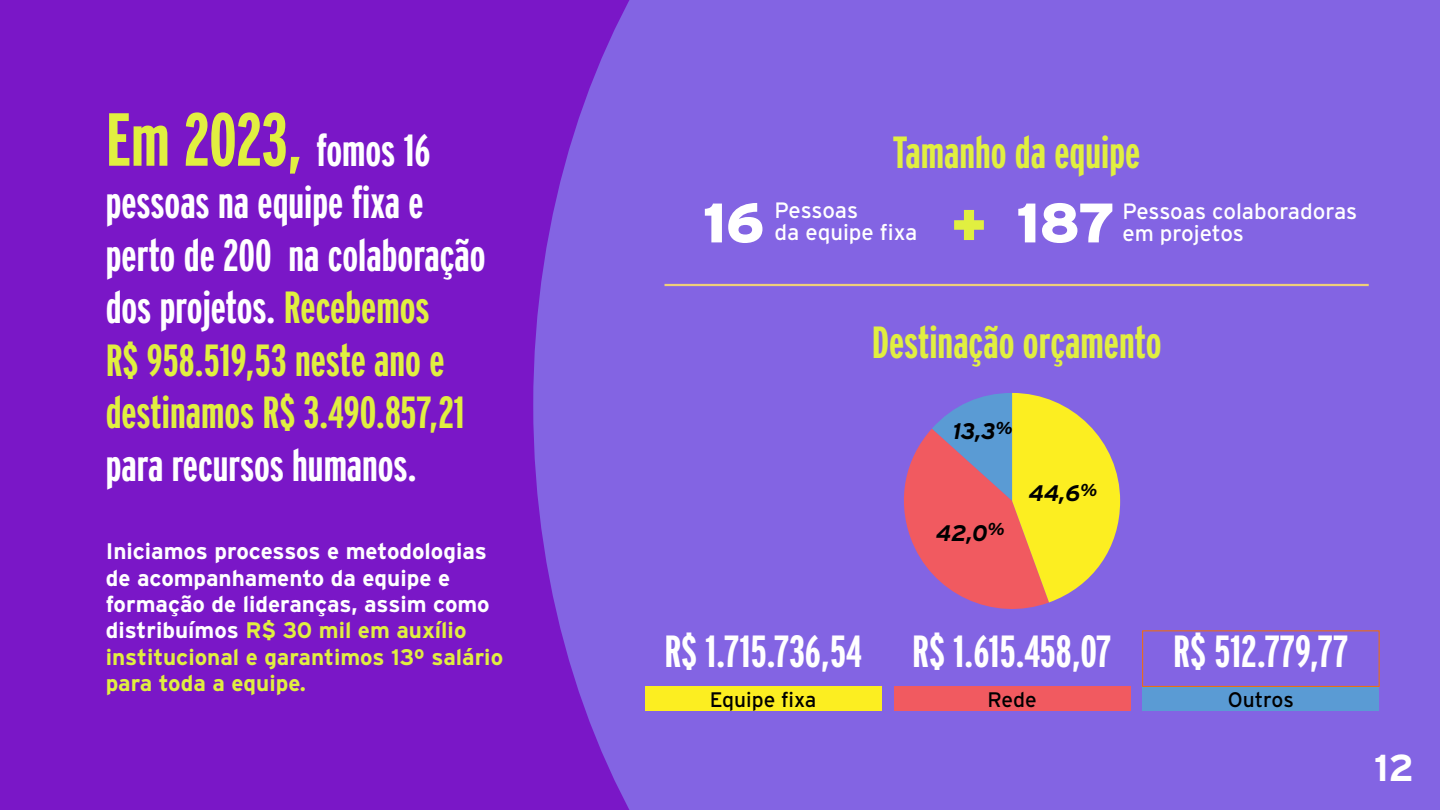
<style>
.page{position:relative;width:1440px;height:810px;background:#7a17c7}
.page>*{position:absolute;margin:0;border:0;box-sizing:border-box;transform-origin:0 0}
.t1{font:700 75px "Interstate Compressed";letter-spacing:-.01em;color:#e1ef40}
.t2{font:900 55.5px "Interstate";color:#fff}
.t3{font:700 45px/52.5px "Interstate Compressed";color:#fff}
.t4{font:700 45px "Interstate Compressed";color:#e1ef40}
.t5{font:700 37.5px "Interstate";color:#fff}
.t6{font:700 22.5px/26.2px "Interstate";color:#fff}
.t7{font:italic 700 22.5px "Interstate";color:#000}
.t8{font:22.2px/22.2px "Interstate";color:#fff}
.t9{font:21px "Interstate";color:#000}
.s1{font-size:45px;color:#fff}
.s2{color:#e1ef40}
</style>
<div class="page">
<div style="left:533px;top:0;width:907px;height:810px;background:#8364e3"></div>
<svg style="left:904px;top:393px;width:216px;height:216px;background:#cd9671"></svg>
<div style="left:894px;top:686px;width:236px;height:25px;background:#f15a60"></div>
<div style="left:645px;top:686px;width:236px;height:25px;background:#fcee21"></div>
<div style="left:1143px;top:686px;width:236px;height:25px;background:#5a9bd4"></div>
<div style="left:1142px;top:630px;width:238px;height:57px;border:1px solid #f66d00"></div>
<hr style="left:664px;top:284px;width:705px;height:2px;background:#efcf78">
<h1 class="t1" style="left:106px;top:98px;width:326px">Em 2023, <span class="s1">fomos 16</span></h1>
<p class="t3" style="left:106px;top:176px;width:381px">pessoas na equipe fixa e perto de 200 na colaboração dos projetos. <span class="s2">Recebemos<br>R$ 958.519,53 neste ano e destinamos R$ 3.490.857,21</span></p>
<p class="t3" style="left:106px;top:439px;width:312px">para recursos humanos.</p>
<p class="t6" style="left:106px;top:538px;width:399px">Iniciamos processos e metodologias de acompanhamento da equipe e formação de lideranças, assim como distribuímos <span class="s2">R$ 30 mil em auxílio institucional e garantimos 13º salário para toda a equipe.</span></p>
<p class="t4" style="left:893px;top:128px;width:249px">Tamanho da equipe</p>
<p class="t8" style="left:775px;top:199px;width:144px">Pessoas<br>da equipe fixa</p>
<p class="t8" style="left:1122px;top:199px;width:236px">Pessoas colaboradoras</p>
<p class="t2" style="left:703px;top:191px;width:64px">16</p>
<p class="t2" style="left:951px;top:191px;width:166px"><span class="s2">+</span> 187</p>
<p class="t8" style="left:1122px;top:222px;width:123px">em projetos</p>
<p class="t4" style="left:872px;top:318px;width:291px">Destinação orçamento</p>
<p class="t7" style="left:952px;top:419px;width:62px">13,3<sup>%</sup></p>
<p class="t7" style="left:936px;top:520px;width:70px">42,0<sup>%</sup></p>
<p class="t7" style="left:1028px;top:480px;width:70px">44,6<sup>%</sup></p>
<p class="t3" style="left:664px;top:625px;width:449px">R$ 1.715.736,54 R$ 1.615.458,07</p>
<p class="t3" style="left:1173px;top:625px;width:177px">R$ 512.779,77</p>
<p class="t9" style="left:710px;top:688px;width:108px">Equipe fixa</p>
<p class="t9" style="left:987px;top:688px;width:51px">Rede</p>
<p class="t9" style="left:1228px;top:688px;width:67px">Outros</p>
<p class="t5" style="left:1374px;top:747px;width:42px">12</p>
</div>
